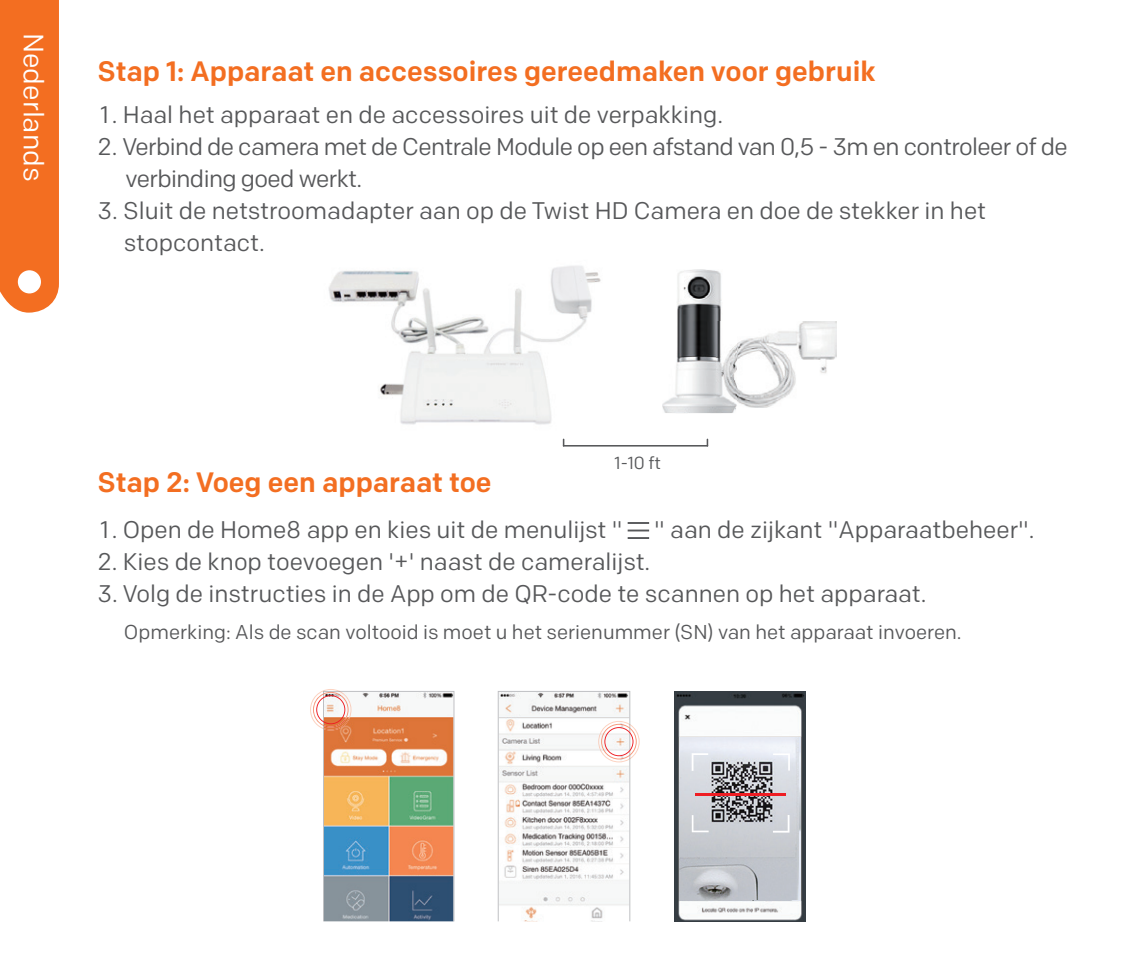
<style>
.page{position:relative;width:1134px;height:976px;background:#fff}
.page>*{position:absolute;margin:0;border:0;box-sizing:border-box;transform-origin:0 0}
.t1{font:500 28px "Colfax";color:#f36e21}
.t2{font:28px "Colfax";color:#fff}
.t3{font:24px "Colfax";color:#57585a}
.t4{font:24px "Colfax";letter-spacing:-.025em;color:#57585a}
.t5{font:20px "Colfax";color:#57585a}
.t6{font:17.6px "Colfax";color:#57585a}
</style>
<div class="page">
<div style="left:0;top:0;width:59px;height:312px;background:#f36e21"></div>
<div style="left:18px;top:270px;width:23px;height:23px;background:#fff;border-radius:50%"></div>
<svg style="left:563px;top:438px;width:145px;height:8px"></svg>
<img style="left:328px;top:266px;width:273px;height:159px">
<img style="left:736px;top:322px;width:100px;height:85px">
<img style="left:662px;top:269px;width:74px;height:144px">
<svg style="left:310px;top:689px;width:144px;height:232px"></svg>
<svg style="left:498px;top:691px;width:142px;height:230px"></svg>
<img style="left:674px;top:691px;width:131px;height:230px">
<img style="left:680px;top:737px;width:119px;height:161px">
<svg style="left:773px;top:753px;width:17px;height:17px"></svg>
<svg style="left:692px;top:814px;width:17px;height:18px"></svg>
<svg style="left:692px;top:753px;width:16px;height:17px"></svg>
<svg style="left:773px;top:814px;width:16px;height:18px"></svg>
<hr style="left:695px;top:793px;width:90px;height:2px;background:#ee1d23">
<svg style="left:628px;top:522px;width:21px;height:1px"></svg>
<hr style="left:628px;top:529px;width:21px;height:2px;background:#57585a">
<hr style="left:628px;top:537px;width:21px;height:2px;background:#57585a">
<p class="t2" style="left:51px;top:33px;width:150px;rotate:90deg">Nederlands</p>
<p class="t1" style="left:98px;top:54px;width:780px">Stap 1: Apparaat en accessoires gereedmaken voor gebruik</p>
<p class="t3" style="left:100px;top:100px;width:624px">1 . Haal het apparaat en de accessoires uit de verpakking.</p>
<p class="t4" style="left:98px;top:132px;width:972px">2. Verbind de camera met de Centrale Module op een afstand van 0,5 - 3m en controleer of de</p>
<p class="t4" style="left:126px;top:164px;width:238px">verbinding goed werkt.</p>
<p class="t3" style="left:98px;top:196px;width:890px">3. Sluit de netstroomadapter aan op de Twist HD Camera en doe de stekker in het</p>
<p class="t3" style="left:124px;top:228px;width:142px">stopcontact.</p>
<p class="t1" style="left:98px;top:465px;width:396px">Stap 2: Voeg een apparaat toe</p>
<p class="t6" style="left:615px;top:452px;width:48px">1-10 ft</p>
<p class="t3" style="left:100px;top:514px;width:524px">1 . Open de Home8 app en kies uit de menulijst "</p>
<p class="t3" style="left:654px;top:514px;width:382px">" aan de zijkant "Apparaatbeheer".</p>
<p class="t3" style="left:98px;top:546px;width:554px">2. Kies de knop toevoegen '+' naast de cameralijst.</p>
<p class="t3" style="left:98px;top:578px;width:830px">3. Volg de instructies in de App om de QR-code te scannen op het apparaat.</p>
<p class="t5" style="left:124px;top:619px;width:839px">Opmerking: Als de scan voltooid is moet u het serienummer (SN) van het apparaat invoeren.</p>
</div>
